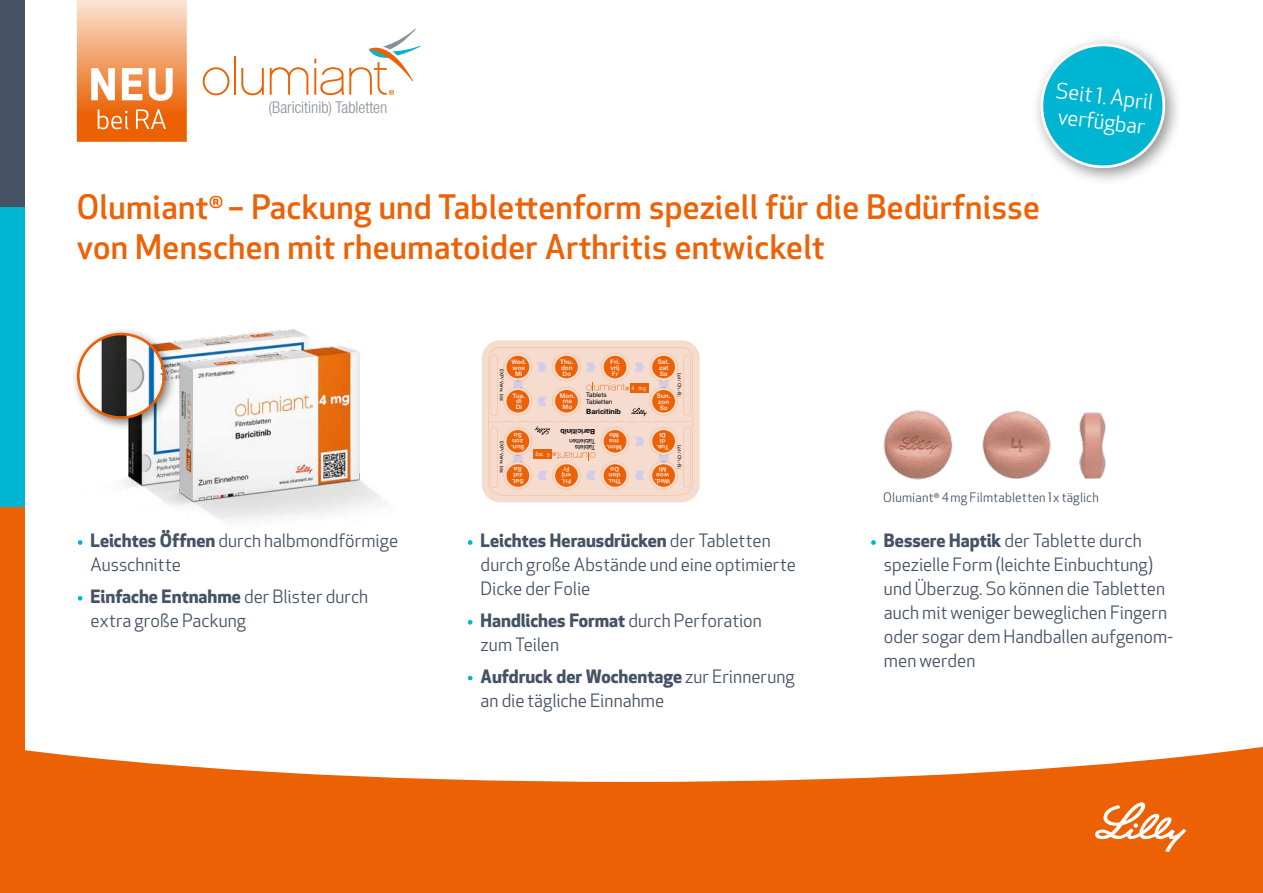
<style>
.page{position:relative;width:1263px;height:893px;background:#fff}
.page>*{position:absolute;margin:0;border:0;box-sizing:border-box;transform-origin:0 0}
.t1{font:500 33px "Apex New";letter-spacing:.01em;color:#ec6307}
.t2{font:21.3px "Apex New";color:#fff}
.t3{font:500 19.2px "Apex New";color:#ec6307}
.t4{font:18px/24px "Apex New";color:#445264}
.t5{font:300 condensed 16.2px "Helvetica Neue LT";color:#878f98}
.t6{font:12.9px "Apex New";letter-spacing:.015em;color:#445264}
.t7{font:7.5px "Apex New";color:#445264}
.t8{font:700 7.2px "Helvetica Neue";color:#000}
.t9{font:6.75px "Courier";color:#f6dccf;scale:.93 1}
.t10{font:700 6.3px/6px "Helvetica Neue";color:#f6dccf}
.t11{font:6.3px/6.8px "Helvetica Neue";color:#000}
.t12{font:4.8px "Helvetica Neue";color:#000}
.s1{font-size:33px}
.s2{font-weight:700}
</style>
<div class="page">
<div style="left:0;top:0;width:24px;height:207px;background:#445264"></div>
<div style="left:0;top:207px;width:24px;height:300px;background:#00b5d1"></div>
<div style="left:0;top:507px;width:24px;height:386px;background:#eb6104"></div>
<svg style="left:77px;top:0;width:110px;height:142px;background:#f3a672"></svg>
<svg style="left:203px;top:67px;width:26px;height:28px"></svg>
<hr style="left:234px;top:56px;width:2px;height:39px;background:#eb6104">
<svg style="left:241px;top:68px;width:23px;height:27px"></svg>
<svg style="left:270px;top:67px;width:38px;height:28px"></svg>
<svg style="left:314px;top:29px;width:107px;height:66px"></svg>
<div style="left:1031px;top:34px;width:152px;height:152px;background:#000;opacity:.45"></div>
<svg style="left:1034px;top:37px;width:138px;height:135px"></svg>
<img style="left:122px;top:329px;width:187px;height:158px">
<div style="left:482px;top:340px;width:218px;height:162px;background:#f6dccf;border-radius:18px"></div>
<svg style="left:488px;top:347px;width:205px;height:149px"></svg>
<img style="left:883px;top:410px;width:70px;height:70px">
<img style="left:982px;top:411px;width:69px;height:68px">
<img style="left:1079px;top:412px;width:27px;height:67px">
<div style="left:77px;top:539px;width:6px;height:7px;border:1px solid #fff;border-radius:50%"></div>
<svg style="left:77px;top:595px;width:6px;height:6px"></svg>
<div style="left:467px;top:539px;width:6px;height:7px;border:1px solid #fff;border-radius:50%"></div>
<svg style="left:467px;top:619px;width:6px;height:6px"></svg>
<svg style="left:467px;top:675px;width:6px;height:6px"></svg>
<div style="left:870px;top:539px;width:7px;height:7px;border:1px solid #fff;border-radius:50%"></div>
<div style="left:71px;top:327px;width:106px;height:104px;background:#000;opacity:.5"></div>
<img style="left:78px;top:334px;width:86px;height:84px">
<div style="left:77px;top:333px;width:88px;height:86px;border:3px solid #eb6104;border-radius:50%"></div>
<img style="left:135px;top:340px;width:247px;height:180px">
<svg style="left:24px;top:745px;width:1239px;height:148px;fill:#eb6104"></svg>
<svg style="left:1095px;top:799px;width:91px;height:53px"></svg>
<p class="t5" style="left:269px;top:98px;width:120px">(Baricitinib) Tabletten</p>
<p class="t2" style="left:1058px;top:77px;width:99px;rotate:7deg">Seit 1. April</p>
<p class="t2" style="left:1060px;top:103px;width:89px;rotate:7deg">verfügbar</p>
<h1 class="t1" style="left:77px;top:184px;width:133px">Olumiant</h1>
<p class="t3" style="left:209px;top:188px;width:37px">® <span class="s1">–</span></p>
<h1 class="t1" style="left:251px;top:184px;width:790px">Packung und Tablettenform speziell für die Bedürfnisse</h1>
<h1 class="t1" style="left:77px;top:225px;width:749px">von Menschen mit rheumatoider Arthritis entwickelt</h1>
<p class="t10" style="left:512px;top:365px;width:14px">woe</p>
<p class="t10" style="left:658px;top:359px;width:13px">Sat. zat<br>Sa</p>
<p class="t10" style="left:657px;top:392px;width:15px">Sun. zon<br>So</p>
<p class="t10" style="left:560px;top:359px;width:15px">Thu. don<br>Do</p>
<p class="t10" style="left:511px;top:356px;width:17px;line-height:11.9px;text-align:center">Wed.<br>Mi</p>
<p class="t10" style="left:610px;top:359px;width:11px;text-align:justify">Fri. vrij Fr</p>
<p class="t12" style="left:505px;top:369px;width:34px;rotate:90deg">EXP/ Verw. bis:</p>
<p class="t12" style="left:683px;top:373px;width:26px;rotate:90deg">Lot/ Ch.-B.:</p>
<p class="t9" style="left:631px;top:383px;width:6px">4</p>
<p class="t9" style="left:639px;top:383px;width:10px">mg</p>
<p class="t11" style="left:586px;top:392px;width:28px">Tablets<br>Tabletten</p>
<p class="t8" style="left:586px;top:406px;width:36px">Baricitinib</p>
<p class="t10" style="left:513px;top:392px;width:14px;text-align:center">Tue. di<br>Di</p>
<p class="t10" style="left:560px;top:392px;width:17px;text-align:center">Mon. ma<br>Mo</p>
<p class="t8" style="left:595px;top:437px;width:36px;rotate:-180deg">Baricitinib</p>
<p class="t10" style="left:524px;top:450px;width:15px;rotate:-180deg">Sun. zon<br>So</p>
<p class="t10" style="left:622px;top:450px;width:17px;text-align:center;rotate:-180deg">Mon. ma<br>Mo</p>
<p class="t10" style="left:621px;top:484px;width:15px;rotate:-180deg">Thu. don<br>Do</p>
<p class="t10" style="left:669px;top:450px;width:14px;text-align:center;rotate:-180deg">Tu .e di<br>Di</p>
<p class="t10" style="left:669px;top:478px;width:14px;rotate:-180deg">woe</p>
<p class="t10" style="left:670px;top:484px;width:17px;rotate:-180deg">W .</p>
<p class="t11" style="left:595px;top:451px;width:28px;rotate:-180deg">Tablets<br>Tabletten</p>
<p class="t12" style="left:505px;top:441px;width:34px;rotate:90deg">EXP/ Verw. bis:</p>
<p class="t12" style="left:683px;top:445px;width:26px;rotate:90deg">Lot/ Ch.-B.:</p>
<p class="t9" style="left:543px;top:460px;width:10px;rotate:-180deg">mg</p>
<p class="t9" style="left:550px;top:460px;width:6px;rotate:-180deg">4</p>
<p class="t10" style="left:524px;top:484px;width:13px;rotate:-180deg">Sat. zat<br>Sa</p>
<p class="t10" style="left:571px;top:484px;width:11px;text-align:justify;rotate:-180deg">Fri. vrij Fr</p>
<p class="t10" style="left:666px;top:487px;width:11px;line-height:11.9px;rotate:-180deg">ed<br>Mi</p>
<p class="t4" style="left:91px;top:529px;width:309px"><span class="s2">Leichtes Öffnen</span> durch halbmondförmige<br>Ausschnitte</p>
<p class="t4" style="left:91px;top:585px;width:279px"><span class="s2">Einfache Entnahme</span> der Blister durch extra große Packung</p>
<p class="t4" style="left:481px;top:529px;width:317px"><span class="s2">Leichtes Herausdrücken</span> der Tabletten durch große Abstände und eine optimierte<br>Dicke der Folie</p>
<p class="t4" style="left:481px;top:609px;width:283px"><span class="s2">Handliches Format</span> durch Perforation zum Teilen</p>
<p class="t4" style="left:481px;top:664px;width:315px"><span class="s2">Aufdruck der Wochentage</span> zur Erinnerung an die tägliche Einnahme</p>
<p class="t6" style="left:883px;top:489px;width:52px">Olumiant</p>
<p class="t6" style="left:942px;top:489px;width:158px">4mg Filmtabletten x1 täglich</p>
<p class="t7" style="left:934px;top:491px;width:7px">®</p>
<p class="t4" style="left:884px;top:529px;width:285px"><span class="s2">Bessere Haptik</span> der Tablette durch spezielle Form (leichte Einbuchtung( und Überzug. So können die Tabletten auch mit weniger beweglichen Fingern</p>
<p class="t4" style="left:884px;top:649px;width:93px">men werden</p>
<p class="t4" style="left:884px;top:625px;width:290px">oder sogar dem Handballen aufgenom-</p>
</div>
